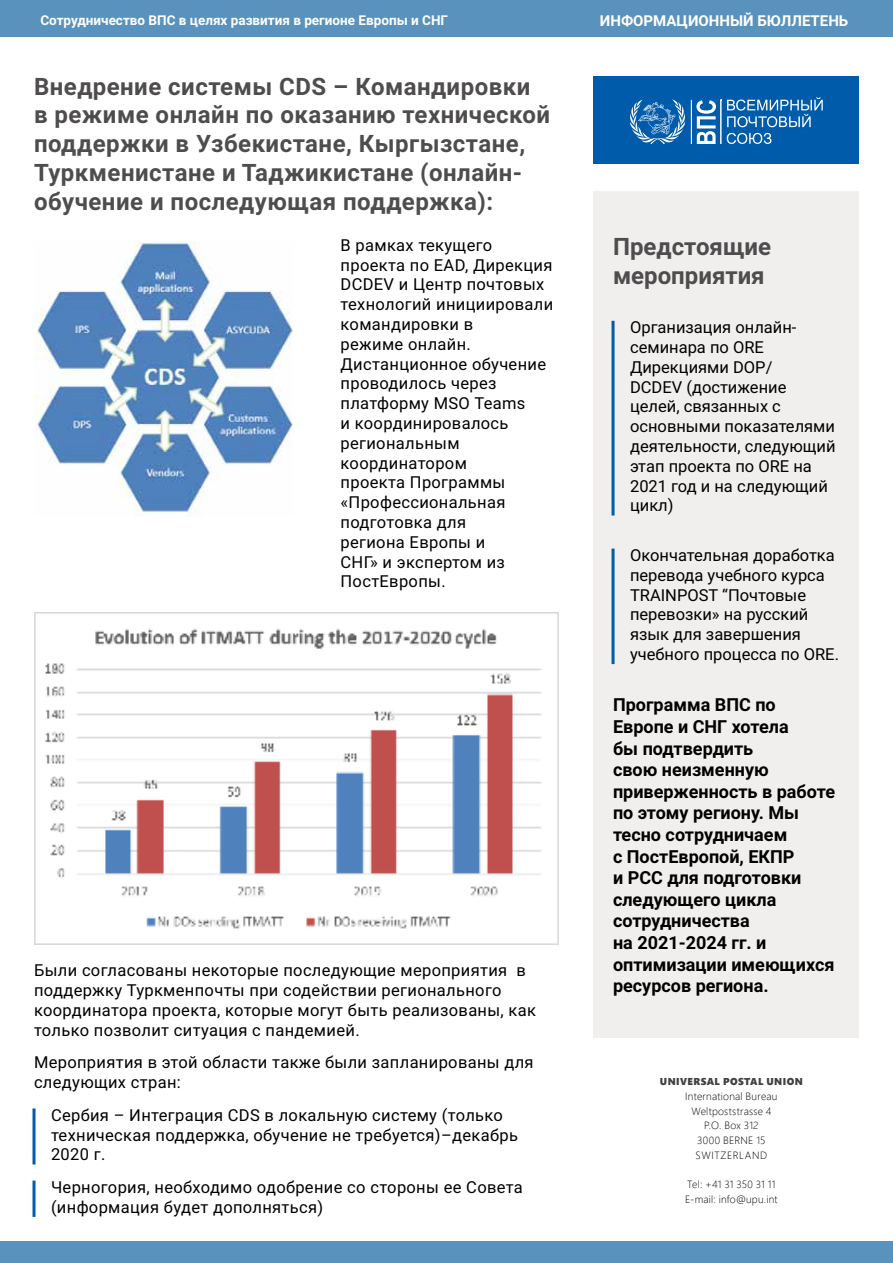
<style>
.page{position:relative;width:893px;height:1263px;background:#fff}
.page>*{position:absolute;margin:0;border:0;box-sizing:border-box;transform-origin:0 0}
.t1{font:700 24px/28.8px "Roboto";letter-spacing:.02em;color:#4e4c4d}
.t2{font:700 24px/28.8px "Roboto";color:#4e4c4d}
.t3{font:700 18px/21.6px "Roboto";color:#000}
.t4{font:16.5px/19.8px "Roboto";letter-spacing:.02em;color:#000}
.t5{font:16.5px/19.8px "Roboto";color:#000}
.t6{font:700 15px "Roboto";color:#fff}
.t7{font:700 13.5px "Roboto";color:#fff}
.t8{font:300 10.5px/14.7px "Segoe UI";letter-spacing:.025em;color:#000;text-align:center}
.t9{font:10.05px "Segoe UI Black";letter-spacing:.04em;color:#414042}
</style>
<div class="page">
<div style="left:594px;top:191px;width:265px;height:846px;background:#f0efee"></div>
<hr style="left:611px;top:321px;width:3px;height:194px;background:#005baa">
<hr style="left:611px;top:549px;width:3px;height:115px;background:#005baa">
<div style="left:594px;top:77px;width:265px;height:87px;background:#005baa"></div>
<svg style="left:630px;top:99px;width:55px;height:45px"></svg>
<hr style="left:691px;top:100px;width:1px;height:44px;background:#fff">
<svg style="left:696px;top:97px;width:127px;height:47px"></svg>
<div style="left:0;top:1242px;width:893px;height:21px;background:#5993bd"></div>
<div style="left:0;top:0;width:893px;height:36px;background:#5993bd"></div>
<hr style="left:33px;top:1108px;width:3px;height:56px;background:#005baa">
<hr style="left:33px;top:1180px;width:3px;height:37px;background:#005baa">
<img style="left:34px;top:242px;width:259px;height:274px">
<img style="left:34px;top:613px;width:524px;height:331px">
<p class="t7" style="left:40px;top:10px;width:409px">Сотрудничество ВПС в целях развития в регионе Европы и СНГ</p>
<h1 class="t1" style="left:34px;top:71px;width:518px">Внедрение системы CDS – Командировки<br>в режиме онлайн по оказанию технической поддержки в Узбекистане, Кыргызстане, Туркменистане и Таджикистане (онлайн&shy;обучение и последующая поддержка):</h1>
<p class="t4" style="left:341px;top:234px;width:214px">В рамках текущего проекта по EAD, Дирекция<br>DCDEV и Центр почтовых технологий инициировали командировки в<br>режиме онлайн.<br>Дистанционное обучение проводилось через платформу MSO Teams<br>и координировалось региональным координатором<br>проекта Программы «Профессиональная подготовка для<br>региона Европы и<br>СНГ» и экспертом из<br>ПостЕвропы.</p>
<p class="t4" style="left:34px;top:960px;width:504px">Были согласованы некоторые последующие мероприятия в поддержку Туркменпочты при содействии регионального координатора проекта, которые могут быть реализованы, как только позволит ситуация с пандемией.</p>
<p class="t4" style="left:34px;top:1052px;width:501px">Мероприятия в этой области также были запланированы для следующих стран:</p>
<p class="t4" style="left:51px;top:1104px;width:468px">Сербия – Интеграция CDS в локальную систему (только техническая поддержка, обучение не требуется)–декабрь<br>2020 г.</p>
<p class="t4" style="left:51px;top:1176px;width:473px">Черногория, необходимо одобрение со стороны ее Совета (информация будет дополняться)</p>
<p class="t6" style="left:600px;top:10px;width:250px">ИНФОРМАЦИОННЫЙ БЮЛЛЕТЕНЬ</p>
<h1 class="t2" style="left:613px;top:231px;width:160px">Предстоящие мероприятия</h1>
<p class="t5" style="left:630px;top:317px;width:207px">Организация онлайн&shy;семинара по ORE<br>Дирекциями DOP/<br>DCDEV (достижение целей, связанных с основными показателями деятельности, следующий этап проекта по ORE на<br>2021 год и на следующий цикл)</p>
<p class="t5" style="left:630px;top:545px;width:210px">Окончательная доработка перевода учебного курса<br>TRAINPOST “Почтовые перевозки» на русский язык для завершения учебного процесса по ORE.</p>
<p class="t3" style="left:613px;top:693px;width:224px">Программа ВПС по<br>Европе и СНГ хотела<br>бы подтвердить<br>свою неизменную приверженность в работе по этому региону. Мы тесно сотрудничаем<br>с ПостЕвропой, ЕКПР<br>и РСС для подготовки следующего цикла сотрудничества<br>на 2021-2024 гг. и оптимизации имеющихся ресурсов региона.</p>
<p class="t9" style="left:660px;top:1074px;width:144px">UNIVERSAL POSTAL UNION</p>
<p class="t8" style="left:685px;top:1088px;width:94px">International Bureau<br>Weltpoststrasse 4<br>P.O. Box 312<br>3000 BERNE 15<br>SWITZERLAND</p>
<p class="t8" style="left:685px;top:1176px;width:94px;text-align:left">Tel: +41 31 350 31 11<br>E-mail: info@upu.int</p>
</div>
